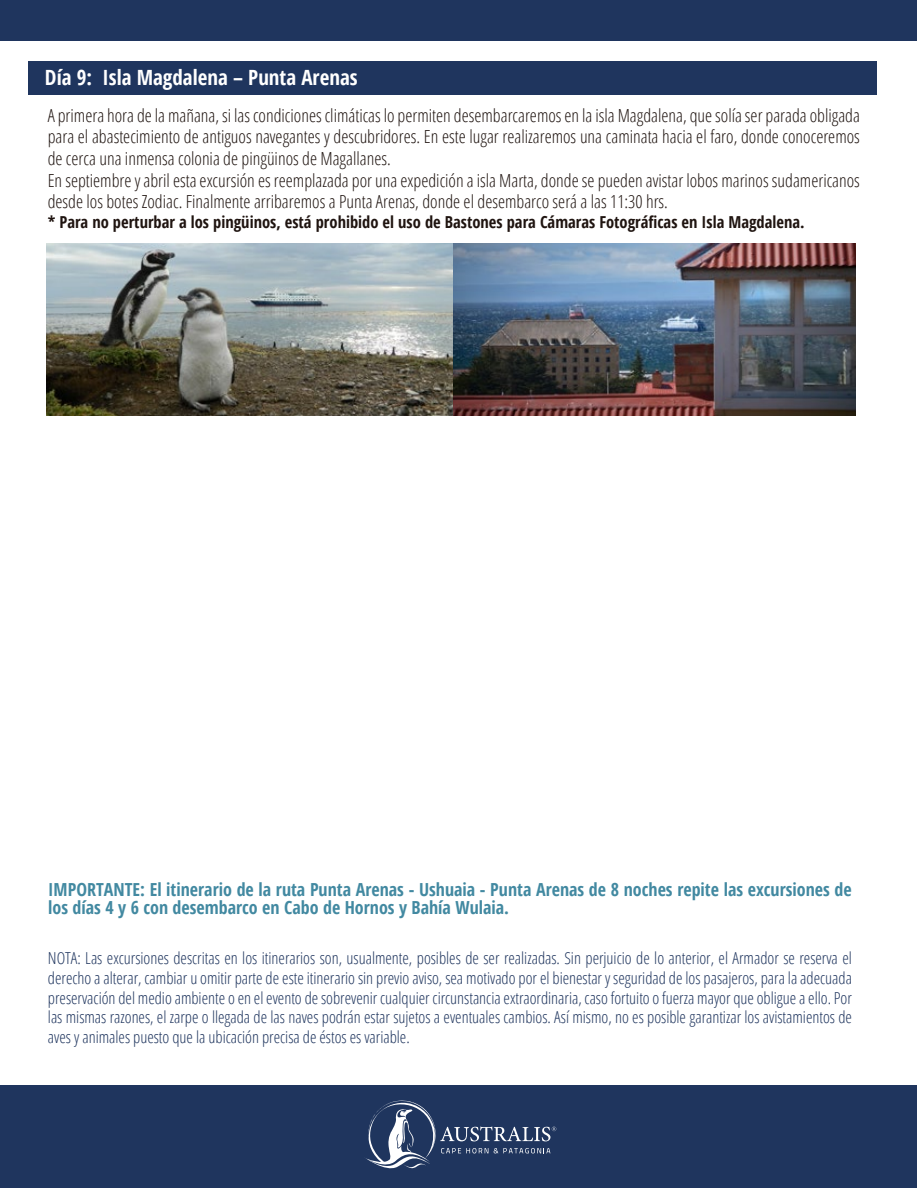
<style>
.page{position:relative;width:918px;height:1188px;background:#fff}
.page>*{position:absolute;margin:0;border:0;box-sizing:border-box;transform-origin:0 0}
.t1{font:700 condensed 21px "Open Sans";color:#fff}
.t2{font:300 condensed 18px/21.6px "Open Sans";color:#1f1410}
.t3{font:700 condensed 18px/18px "Open Sans";color:#4289a1}
.t4{font:300 condensed 16.5px/19.8px "Open Sans";color:#1f355e;text-align:justify}
.t5{font:700 condensed 16.5px "Open Sans";color:#1f1410}
</style>
<div class="page">
<img style="left:46px;top:243px;width:809px;height:172px">
<div style="left:0;top:0;width:916px;height:41px;background:#1f355e"></div>
<div style="left:0;top:1086px;width:916px;height:102px;background:#1f355e"></div>
<svg style="left:366px;top:1100px;width:190px;height:69px"></svg>
<div style="left:28px;top:61px;width:849px;height:34px;background:#1f355e"></div>
<p class="t1" style="left:45px;top:63px;width:314px">Día 9: Isla Magdalena – Punta Arenas</p>
<p class="t2" style="left:48px;top:104px;width:814px">A primera hora de la mañana, si las condiciones climáticas lo permiten desembarcaremos en la isla Magdalena, que solía ser parada obligada para el abastecimiento de antiguos navegantes y descubridores. En este lugar realizaremos una caminata hacia el faro, donde conoceremos de cerca una inmensa colonia de pingüinos de Magallanes.<br>En septiembre y abril esta excursión es reemplazada por una expedición a isla Marta, donde se pueden avistar lobos marinos sudamericanos desde los botes Zodiac. Finalmente arribaremos a Punta Arenas, donde el desembarco será a las 11:30 hrs.</p>
<p class="t5" style="left:48px;top:211px;width:758px">* Para no perturbar a los pingüinos, está prohibido el uso de Bastones para Cámaras Fotográficas en Isla Magdalena.</p>
<p class="t3" style="left:48px;top:880px;width:805px">IMPORTANTE: El itinerario de la ruta Punta Arenas - Ushuaia - Punta Arenas de 8 noches repite las excursiones de los días 4 y 6 con desembarco en Cabo de Hornos y Bahía Wulaia.</p>
<p class="t4" style="left:48px;top:948px;width:806px">NOTA: Las excursiones descritas en los itinerarios son, usualmente, posibles de ser realizadas. Sin perjuicio de lo anterior, el Armador se reserva el derecho a alterar, cambiar u omitir parte de este itinerario sin previo aviso, sea motivado por el bienestar y seguridad de los pasajeros, para la adecuada preservación del medio ambiente o en el evento de sobrevenir cualquier circunstancia extraordinaria, caso fortuito o fuerza mayor que obligue a ello. Por las mismas razones, el zarpe o llegada de las naves podrán estar sujetos a eventuales cambios. Así mismo, no es posible garantizar los avistamientos de aves y animales puesto que la ubicación precisa de éstos es variable.</p>
</div>
